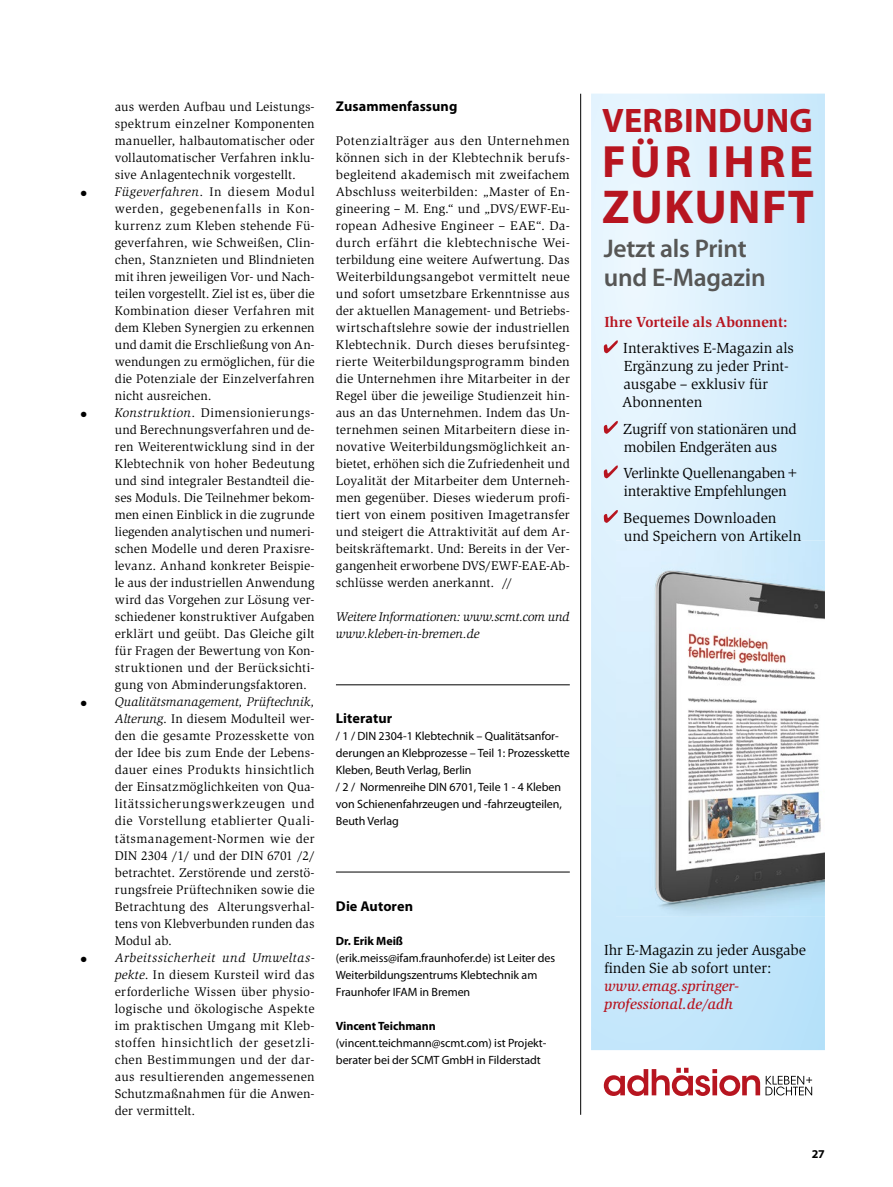
<style>
.page{position:relative;width:893px;height:1187px;background:#fff}
.page>*{position:absolute;margin:0;border:0;box-sizing:border-box;transform-origin:0 0}
.t1{font:700 47.7px "Myriad Pro";letter-spacing:.02em;color:#b71520}
.t2{font:700 45.45px "Myriad Pro";letter-spacing:.08em;color:#b71520}
.t3{font:700 34.05px "Myriad Pro";letter-spacing:.01em;color:#b71520}
.t4{font:600 25.5px/28.5px "Myriad Pro";letter-spacing:-.01em;color:#565655}
.t5{font:15px/18px "Slimbach Std Book 2";letter-spacing:-.01em;color:#000}
.t6{font:italic 500 15px/18px "Slimbach Std";color:#b71520}
.t7{font:700 15px "Slimbach Std";color:#b71520}
.t8{font:700 14.25px "Myriad Pro";letter-spacing:.005em;color:#000}
.t9{font:12.9px/17px "Slimbach Std";letter-spacing:.005em;color:#000;text-align:justify}
.t10{font:italic 12.9px/17px "Slimbach Std";letter-spacing:-.005em;color:#000}
.t11{font:12px/17px "Myriad Pro";letter-spacing:-.005em;color:#000}
.t12{font:700 12px "Myriad Pro";letter-spacing:-.005em;color:#000}
.s1{font-style:italic}
</style>
<div class="page">
<hr style="left:336px;top:684px;width:234px;height:1px;background:#000">
<hr style="left:336px;top:871px;width:234px;height:1px;background:#000">
<hr style="left:580px;top:94px;width:1px;height:1020px;background:#000">
<svg style="left:591px;top:94px;width:234px;height:956px;background:#d6eefc"></svg>
<svg style="left:604px;top:1067px;width:208px;height:28px"></svg>
<img style="left:616px;top:540px;width:209px;height:376px">
<img style="left:654px;top:571px;width:171px;height:331px">
<svg style="left:604px;top:340px;width:14px;height:13px"></svg>
<svg style="left:604px;top:421px;width:14px;height:13px"></svg>
<svg style="left:604px;top:465px;width:14px;height:13px"></svg>
<svg style="left:604px;top:510px;width:14px;height:13px"></svg>
<p class="t9" style="left:115px;top:98px;width:201px">aus werden Aufbau und Leistungs&shy;spektrum einzelner Komponenten manueller, halbautomatischer oder vollautomatischer Verfahren inklu&shy;sive Anlagentechnik vorgestellt.</p>
<p class="t9" style="left:115px;top:183px;width:201px;text-indent:-34px">● <span class="s1">Fügeverfahren</span>. In diesem Modul werden, gegebenenfalls in Kon&shy;kurrenz zum Kleben stehende Fü&shy;geverfahren, wie Schweißen, Clin&shy;chen, Stanznieten und Blindnieten mit ihren jeweiligen Vor- und Nach&shy;teilen vorgestellt. Ziel ist es, über die Kombination dieser Verfahren mit dem Kleben Synergien zu erkennen und damit die Erschließung von An&shy;wendungen zu ermöglichen, für die die Potenziale der Einzelverfahren nicht ausreichen.</p>
<p class="t9" style="left:115px;top:404px;width:201px;text-indent:-34px">● <span class="s1">Konstruktion</span>. Dimensionierungs&shy;und Berechnungsverfahren und de&shy;ren Weiterentwicklung sind in der Klebtechnik von hoher Bedeutung und sind integraler Bestandteil die&shy;ses Moduls. Die Teilnehmer bekom&shy;men einen Einblick in die zugrunde liegenden analytischen und numeri&shy;schen Modelle und deren Praxisre&shy;levanz. Anhand konkreter Beispie&shy;le aus der industriellen Anwendung wird das Vorgehen zur Lösung ver&shy;schiedener konstruktiver Aufgaben erklärt und geübt. Das Gleiche gilt für Fragen der Bewertung von Kon&shy;struktionen und der Berücksichti&shy;gung von Abminderungsfaktoren.</p>
<p class="t9" style="left:115px;top:693px;width:201px;text-indent:-34px">● <span class="s1">Qualitätsmanagement, Prüftechnik, Alterung</span>. In diesem Modulteil wer&shy;den die gesamte Prozesskette von der Idee bis zum Ende der Lebens&shy;dauer eines Produkts hinsichtlich der Einsatzmöglichkeiten von Qua&shy;litätssicherungswerkzeugen und die Vorstellung etablierter Quali&shy;tätsmanagement-Normen wie der DIN 2304 /1/ und der DIN 6701 /2/ betrachtet. Zerstörende und zerstö&shy;rungsfreie Prüftechniken sowie die Betrachtung des Alterungsverhal&shy;tens von Klebverbunden runden das Modul ab.</p>
<p class="t9" style="left:115px;top:948px;width:201px;text-indent:-34px">● <span class="s1">Arbeitssicherheit und Umweltas&shy;pekte</span>. In diesem Kursteil wird das erforderliche Wissen über physio&shy;logische und ökologische Aspekte im praktischen Umgang mit Kleb&shy;stoffen hinsichtlich der gesetzli&shy;chen Bestimmungen und der dar&shy;aus resultierenden angemessenen Schutzmaßnahmen für die Anwen&shy;der vermittelt.</p>
<p class="t8" style="left:336px;top:96px;width:123px">Zusammenfassung</p>
<p class="t9" style="left:336px;top:132px;width:235px">Potenzialträger aus den Unternehmen können sich in der Klebtechnik berufs&shy;begleitend akademisch mit zweifachem Abschluss weiterbilden: „Master of En&shy;gineering – M. Eng.“ und „DVS/EWF-Eu&shy;ropean Adhesive Engineer – EAE“. Da&shy;durch erfährt die klebtechnische Wei&shy;terbildung eine weitere Aufwertung. Das Weiterbildungsangebot vermittelt neue und sofort umsetzbare Erkenntnisse aus der aktuellen Management- und Betriebs&shy;wirtschaftslehre sowie der industriellen Klebtechnik. Durch dieses berufsinteg&shy;rierte Weiterbildungsprogramm binden die Unternehmen ihre Mitarbeiter in der Regel über die jeweilige Studienzeit hin&shy;aus an das Unternehmen. Indem das Un&shy;ternehmen seinen Mitarbeitern diese in&shy;novative Weiterbildungsmöglichkeit an&shy;bietet, erhöhen sich die Zufriedenheit und Loyalität der Mitarbeiter dem Unterneh&shy;men gegenüber. Dieses wiederum profi&shy;tiert von einem positiven Imagetransfer und steigert die Attraktivität auf dem Ar&shy;beitskräftemarkt. Und: Bereits in der Ver&shy;gangenheit erworbene DVS/EWF-EAE-Ab&shy;schlüsse werden anerkannt. //</p>
<p class="t10" style="left:336px;top:608px;width:235px">Weitere Informationen: www.scmt.com und www.kleben-in-bremen.de</p>
<p class="t8" style="left:336px;top:709px;width:58px">Literatur</p>
<p class="t11" style="left:336px;top:727px;width:235px">/ 1 / DIN 2304-1 Klebtechnik – Qualitätsanfor&shy;derungen an Klebprozesse – Teil 1: Prozesskette Kleben, Beuth Verlag, Berlin<br>/ 2 / Normenreihe DIN 6701, Teile 1 - 4 Kleben von Schienenfahrzeugen und -fahrzeugteilen, Beuth Verlag</p>
<p class="t8" style="left:336px;top:896px;width:79px">Die Autoren</p>
<p class="t12" style="left:336px;top:932px;width:69px">Dr. Erik Meiß</p>
<p class="t11" style="left:336px;top:948px;width:221px">(erik.meiss@ifam.fraunhofer.de) ist Leiter des<br>Weiterbildungszentrums Klebtechnik am<br>Fraunhofer IFAM in Bremen</p>
<p class="t12" style="left:336px;top:1017px;width:101px">Vincent Teichmann</p>
<p class="t11" style="left:336px;top:1033px;width:212px">(vincent.teichmann@scmt.com) ist Projekt&shy;berater bei der SCMT GmbH in Filderstadt</p>
<h3 class="t3" style="left:602px;top:98px;width:212px">VERBINDUNG</h3>
<h2 class="t2" style="left:602px;top:132px;width:213px">FÜR IHRE</h2>
<h1 class="t1" style="left:602px;top:176px;width:213px">ZUKUNFT</h1>
<h3 class="t4" style="left:604px;top:234px;width:163px">Jetzt als Print und E-Magazin</h3>
<p class="t7" style="left:604px;top:313px;width:185px">Ihre Vorteile als Abonnent:</p>
<p class="t5" style="left:622px;top:339px;width:173px">Interaktives E-Magazin als<br>Ergänzung zu jeder Print&shy;ausgabe – exklusiv für<br>Abonnenten</p>
<p class="t5" style="left:623px;top:420px;width:175px">Zugriff von stationären und mobilen Endgeräten aus</p>
<p class="t5" style="left:623px;top:464px;width:178px">Verlinkte Quellenangaben+ interaktive Empfehlungen</p>
<p class="t5" style="left:623px;top:509px;width:179px">Bequemes Downloaden und Speichern von Artikeln</p>
<p class="t5" style="left:604px;top:941px;width:203px">Ihr E-Magazin zu jeder Ausgabe finden Sie ab sofort unter:</p>
<p class="t6" style="left:604px;top:977px;width:136px">www.emag.springer - professional.de/adh</p>
<p class="t12" style="left:812px;top:1145px;width:15px">27</p>
</div>
